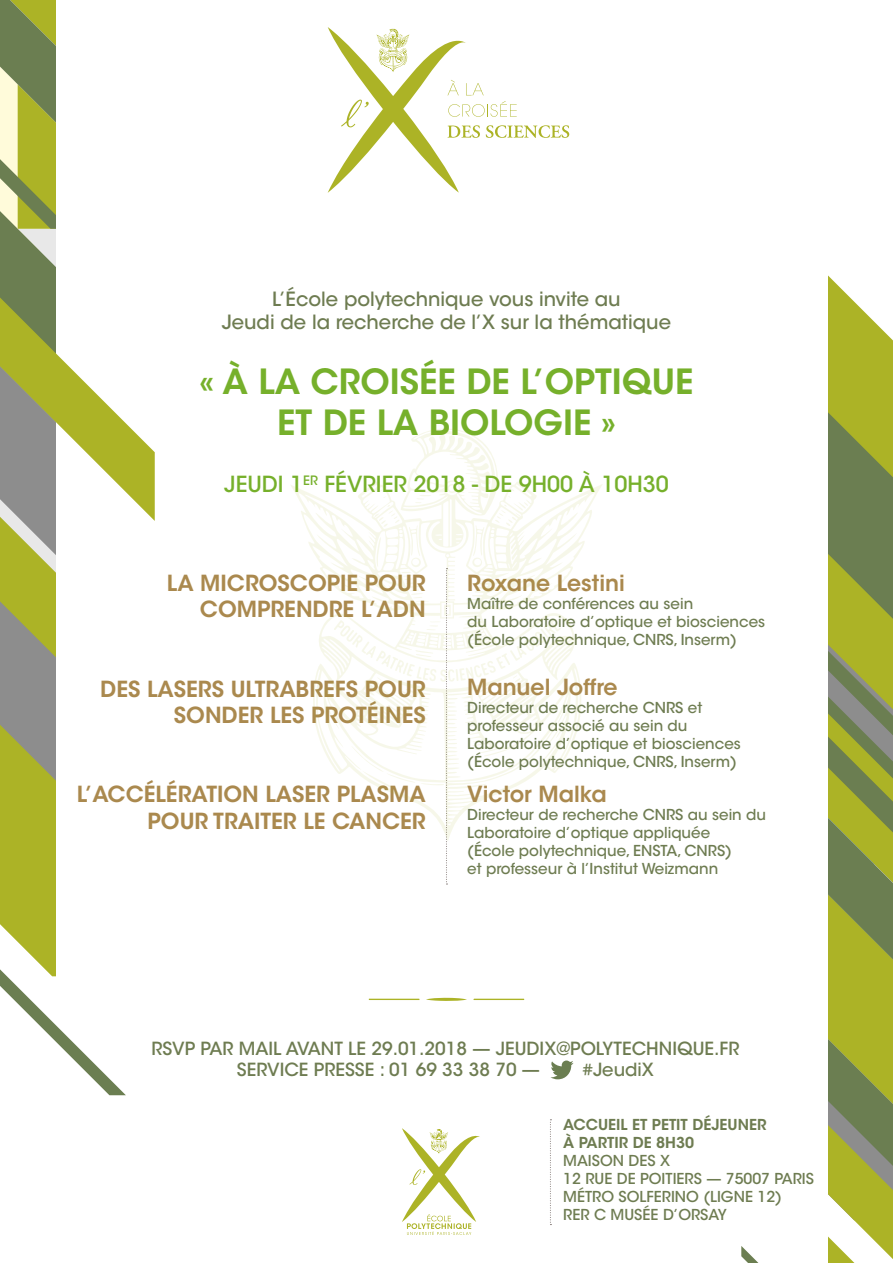
<style>
.page{position:relative;width:893px;height:1263px;background:#fff}
.page>*{position:absolute;margin:0;border:0;box-sizing:border-box;transform-origin:0 0}
.t1{font:600 34.5px/41.4px "ITC Avant Garde Std";color:#76b02b;text-align:center}
.t2{font:600 22.05px/26.4px "ITC Avant Garde Std";color:#aa894e;text-align:right}
.t3{font:500 22.05px "ITC Avant Garde Std";color:#76b02b}
.t4{font:500 19.5px/22.5px "ITC Avant Garde Std";color:#6e7c51;text-align:center}
.t5{font:500 18px/21px "ITC Avant Garde Std";color:#6e7c51}
.t6{font:500 15px/18px "ITC Avant Garde Std";color:#6e7c51}
.t7{font:600 15px/18px "ITC Avant Garde Std";color:#6e7c51}
</style>
<div class="page">
<svg style="left:828px;top:477px;width:65px;height:782px;background:#919e56"></svg>
<svg style="left:828px;top:588px;width:65px;height:578px;background:#919c3f"></svg>
<svg style="left:828px;top:275px;width:65px;height:202px;fill:#acb326"></svg>
<svg style="left:0;top:744px;width:56px;height:96px;background:#a8ae32"></svg>
<svg style="left:0;top:521px;width:56px;height:223px;background:#9ea16a"></svg>
<svg style="left:328px;top:27px;width:242px;height:166px"></svg>
<svg style="left:402px;top:1128px;width:78px;height:107px"></svg>
<svg style="left:0;top:857px;width:126px;height:238px"></svg>
<svg style="left:741px;top:1246px;width:142px;height:17px"></svg>
<svg style="left:0;top:77px;width:155px;height:444px"></svg>
<svg style="left:446px;top:841px;width:1px;height:43px"></svg>
<svg style="left:291px;top:428px;width:312px;height:413px"></svg>
<svg style="left:550px;top:1060px;width:24px;height:19px"></svg>
<svg style="left:550px;top:1119px;width:1px;height:106px"></svg>
<svg style="left:368px;top:997px;width:157px;height:4px"></svg>
<h3 class="t4" style="left:222px;top:288px;width:451px">L’École polytechnique vous invite au<br>Jeudi de la recherche de l’X sur la thématique</h3>
<h1 class="t1" style="left:200px;top:361px;width:495px">« À LA CROISÉE DE L’OPTIQUE<br>ET DE LA BIOLOGIE »</h1>
<h2 class="t3" style="left:224px;top:470px;width:446px">JEUDI 1<sup>ER</sup> FÉVRIER 2018 - DE 9H00 À 10H30</h2>
<h2 class="t2" style="left:167px;top:569px;width:260px">LA MICROSCOPIE POUR<br>COMPRENDRE L’ADN</h2>
<h2 class="t2" style="left:467px;top:569px;width:159px">Roxane Lestini</h2>
<p class="t6" style="left:467px;top:594px;width:299px">Maître de conférences au sein<br>du Laboratoire d’optique et biosciences (École polytechnique, CNRS, Inserm)</p>
<h2 class="t2" style="left:100px;top:675px;width:327px">DES LASERS ULTRABREFS POUR<br>SONDER LES PROTÉINES</h2>
<h2 class="t2" style="left:467px;top:673px;width:152px">Manuel Joffre</h2>
<p class="t6" style="left:467px;top:698px;width:275px">Directeur de recherche CNRS et professeur associé au sein du Laboratoire d’optique et biosciences (École polytechnique, CNRS, Inserm)</p>
<h2 class="t2" style="left:77px;top:781px;width:350px">L’ACCÉLÉRATION LASER PLASMA<br>POUR TRAITER LE CANCER</h2>
<h2 class="t2" style="left:467px;top:780px;width:141px">Victor Malka</h2>
<p class="t6" style="left:467px;top:805px;width:300px">Directeur de recherche CNRS au sein du Laboratoire d’optique appliquée<br>(École polytechnique, ENSTA, CNRS)<br>et professeur à l’Institut Weizmann</p>
<p class="t5" style="left:237px;top:1038px;width:504px;text-indent:-86px">RSVP PAR MAIL AVANT LE 29.01.2018 — JEUDIX@POLYTECHNIQUE.FR<br>SERVICE PRESSE : 01 69 33 38 70 —</p>
<p class="t5" style="left:582px;top:1059px;width:73px">#JeudiX</p>
<p class="t7" style="left:563px;top:1116px;width:205px">ACCUEIL ET PETIT DÉJEUNER<br>À PARTIR DE 8H30</p>
<p class="t6" style="left:563px;top:1152px;width:252px">MAISON DES X<br>12 RUE DE POITIERS — 75007 PARIS<br>MÉTRO SOLFERINO (LIGNE 12)<br>RER C MUSÉE D’ORSAY</p>
</div>
